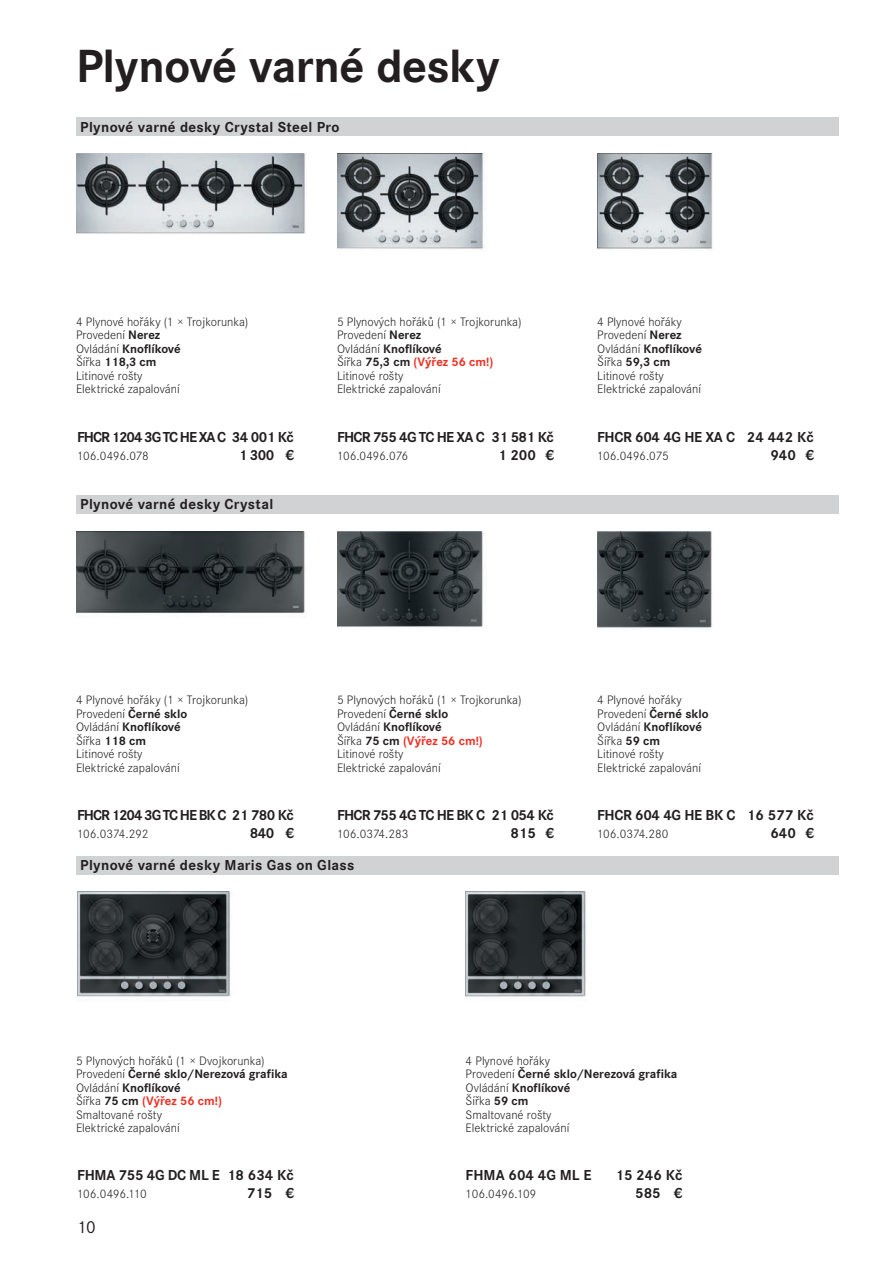
<style>
.page{position:relative;width:893px;height:1263px;background:#fff}
.page>*{position:absolute;margin:0;border:0;box-sizing:border-box;transform-origin:0 0}
.t1{font:700 48.3px "Corporate S";letter-spacing:-.015em;color:#231f20}
.t2{font:18px "Corporate S";color:#231f20}
.t3{font:700 15px "Corporate S";letter-spacing:.02em;color:#231f20}
.t4{font:700 15px/18px "Corporate S";letter-spacing:-.02em;color:#231f20;text-align:right}
.t5{font:700 15px/18px "Corporate S";letter-spacing:-.07em;color:#231f20;text-align:right}
.t6{font:700 15px "Corporate S";letter-spacing:-.05em;color:#231f20}
.t7{font:700 15px "Corporate S";color:#231f20}
.t8{font:300 12.75px/13.5px "Corporate S";color:#231f20}
.t9{font:300 12.75px "Corporate S";letter-spacing:-.02em;color:#231f20}
.t10{font:300 12.75px "Corporate S";letter-spacing:-.025em;color:#231f20}
.s1{font-weight:700}
.s2{font-weight:700;color:#ee2e22}
</style>
<div class="page">
<div style="left:76px;top:118px;width:762px;height:18px;background:#d1d2d4"></div>
<div style="left:76px;top:495px;width:762px;height:18px;background:#d1d2d4"></div>
<div style="left:76px;top:856px;width:762px;height:18px;background:#d1d2d4"></div>
<img style="left:466px;top:892px;width:120px;height:105px">
<img style="left:77px;top:892px;width:154px;height:105px">
<img style="left:597px;top:153px;width:116px;height:97px">
<img style="left:337px;top:153px;width:148px;height:96px">
<img style="left:76px;top:153px;width:230px;height:81px">
<img style="left:597px;top:532px;width:115px;height:97px">
<img style="left:337px;top:532px;width:146px;height:96px">
<img style="left:76px;top:532px;width:231px;height:82px">
<h1 class="t1" style="left:76px;top:48px;width:425px">Plynové varné desky</h1>
<p class="t3" style="left:80px;top:121px;width:261px">Plynové varné desky Crystal Steel Pro</p>
<p class="t8" style="left:337px;top:316px;width:186px">5 Plynových hořáků (1 × Trojkorunka)<br>Provedení <span class="s1">Nerez<br></span>Ovládání <span class="s1">Knoflíkové<br></span>Šířka <span class="s1">75,3 cm</span> <span class="s2">(Výřez 56 cm!)<br></span>Litinové rošty<br>Elektrické zapalování</p>
<p class="t8" style="left:76px;top:316px;width:174px">4 Plynové hořáky (1 × Trojkorunka)<br>Provedení <span class="s1">Nerez<br></span>Ovládání <span class="s1">Knoflíkové<br></span>Šířka <span class="s1">118,3 cm<br></span>Litinové rošty<br>Elektrické zapalování</p>
<p class="t8" style="left:597px;top:316px;width:106px">4 Plynové hořáky<br>Provedení <span class="s1">Nerez<br></span>Ovládání <span class="s1">Knoflíkové<br></span>Šířka <span class="s1">59,3 cm<br></span>Litinové rošty<br>Elektrické zapalování</p>
<p class="t5" style="left:77px;top:429px;width:218px">FHCR 1204 3G TC HE XA C 34 001 Kč<br>1 300 €</p>
<p class="t4" style="left:597px;top:429px;width:218px">FHCR 604 4G HE XA C 24 442 Kč<br>940 €</p>
<p class="t6" style="left:337px;top:431px;width:218px">FHCR 755 4G TC HE XA C 31 581 Kč</p>
<p class="t9" style="left:77px;top:451px;width:73px">106.0496.078</p>
<p class="t10" style="left:337px;top:451px;width:73px">106.0496.076</p>
<p class="t7" style="left:498px;top:449px;width:57px">1 200 €</p>
<p class="t9" style="left:597px;top:451px;width:73px">106.0496.075</p>
<p class="t3" style="left:80px;top:499px;width:194px">Plynové varné desky Crystal</p>
<p class="t8" style="left:337px;top:694px;width:186px">5 Plynových hořáků (1 × Trojkorunka)<br>Provedení <span class="s1">Černé sklo<br></span>Ovládání <span class="s1">Knoflíkové<br></span>Šířka <span class="s1">75 cm</span> <span class="s2">(Výřez 56 cm!)<br></span>Litinové rošty<br>Elektrické zapalování</p>
<p class="t8" style="left:76px;top:694px;width:174px">4 Plynové hořáky (1 × Trojkorunka)<br>Provedení <span class="s1">Černé sklo<br></span>Ovládání <span class="s1">Knoflíkové<br></span>Šířka <span class="s1">118 cm<br></span>Litinové rošty<br>Elektrické zapalování</p>
<p class="t8" style="left:597px;top:694px;width:113px">4 Plynové hořáky<br>Provedení <span class="s1">Černé sklo<br></span>Ovládání <span class="s1">Knoflíkové<br></span>Šířka <span class="s1">59 cm<br></span>Litinové rošty<br>Elektrické zapalování</p>
<p class="t5" style="left:77px;top:807px;width:218px">FHCR 1204 3G TC HE BK C 21 780 Kč<br>840 €</p>
<p class="t4" style="left:597px;top:807px;width:218px">FHCR 604 4G HE BK C 16 577 Kč<br>640 €</p>
<p class="t6" style="left:337px;top:809px;width:218px">FHCR 755 4G TC HE BK C 21 054 Kč</p>
<p class="t8" style="left:77px;top:828px;width:73px">106.0374.292</p>
<p class="t8" style="left:337px;top:828px;width:73px">106.0374.283</p>
<p class="t7" style="left:510px;top:827px;width:45px">815 €</p>
<p class="t8" style="left:597px;top:828px;width:73px">106.0374.280</p>
<p class="t3" style="left:80px;top:860px;width:276px">Plynové varné desky Maris Gas on Glass</p>
<p class="t8" style="left:76px;top:1055px;width:213px">5 Plynových hořáků (1 × Dvojkorunka)<br>Provedení <span class="s1">Černé sklo/Nerezová grafika<br></span>Ovládání <span class="s1">Knoflíkové<br></span>Šířka <span class="s1">75 cm</span> <span class="s2">(Výřez 56 cm!)<br></span>Smaltované rošty<br>Elektrické zapalování</p>
<p class="t8" style="left:466px;top:1055px;width:213px">4 Plynové hořáky<br>Provedení <span class="s1">Černé sklo/Nerezová grafika<br></span>Ovládání <span class="s1">Knoflíkové<br></span>Šířka <span class="s1">59 cm<br></span>Smaltované rošty<br>Elektrické zapalování</p>
<p class="t4" style="left:77px;top:1167px;width:218px">FHMA 755 4G DC ML E 18 634 Kč<br>715 €</p>
<p class="t7" style="left:466px;top:1169px;width:127px">FHMA 604 4G ML E</p>
<p class="t7" style="left:615px;top:1169px;width:69px">15 246 Kč</p>
<p class="t10" style="left:77px;top:1189px;width:71px">106.0496.110</p>
<p class="t9" style="left:466px;top:1189px;width:72px">106.0496.109</p>
<p class="t7" style="left:635px;top:1187px;width:49px">585 €</p>
<h2 class="t2" style="left:77px;top:1221px;width:21px">10</h2>
</div>
